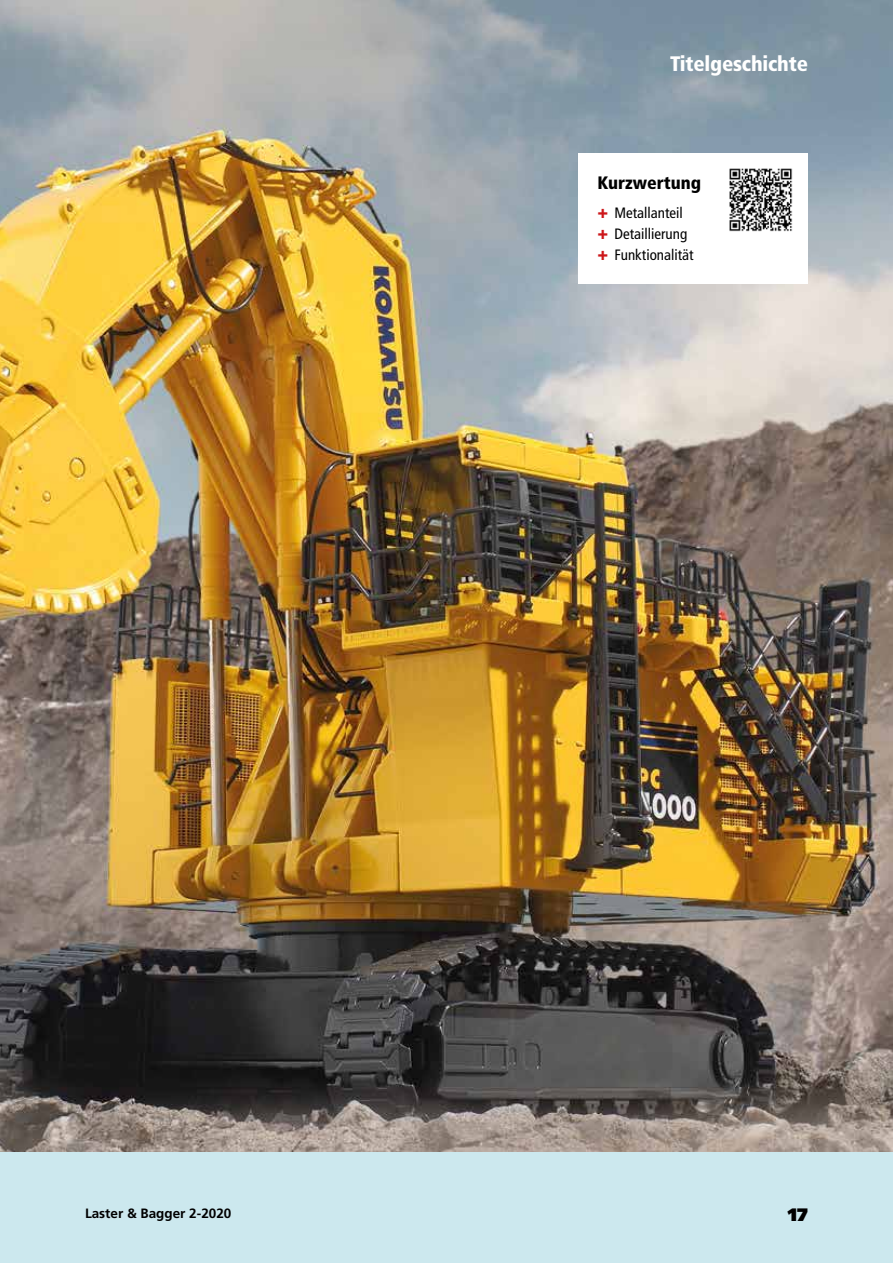
<style>
.page{position:relative;width:893px;height:1263px;background:#fff}
.page>*{position:absolute;margin:0;border:0;box-sizing:border-box;transform-origin:0 0}
.t1{font:900 condensed 21px "Frutiger";letter-spacing:-.01em;color:#fff}
.t2{font:900 condensed 18px "Frutiger";color:#000}
.t3{font:900 18px "Frutiger";color:#000}
.t4{font:condensed 15px/21px "Frutiger";color:#000}
.t5{font:700 13.5px "Frutiger";color:#000}
.s1{font-weight:900;font-size:18px;color:#cd171a}
</style>
<div class="page">
<div style="left:0;top:978px;width:893px;height:285px;background:#cce8ee"></div>
<img style="left:0;top:0;width:893px;height:1151px">
<div style="left:578px;top:153px;width:230px;height:131px;background:#fff"></div>
<img style="left:729px;top:168px;width:63px;height:63px">
<h1 class="t1" style="left:670px;top:51px;width:139px">Titelgeschichte</h1>
<p class="t2" style="left:597px;top:171px;width:105px">Kurzwertung</p>
<p class="t4" style="left:597px;top:202px;width:98px"><span class="s1">+</span> Metallanteil <span class="s1">+</span> Detaillierung <span class="s1">+</span> Funktionalität</p>
<p class="t5" style="left:85px;top:1205px;width:148px">Laster &amp; Bagger 2-2020</p>
<p class="t3" style="left:788px;top:1204px;width:22px">17</p>
</div>
